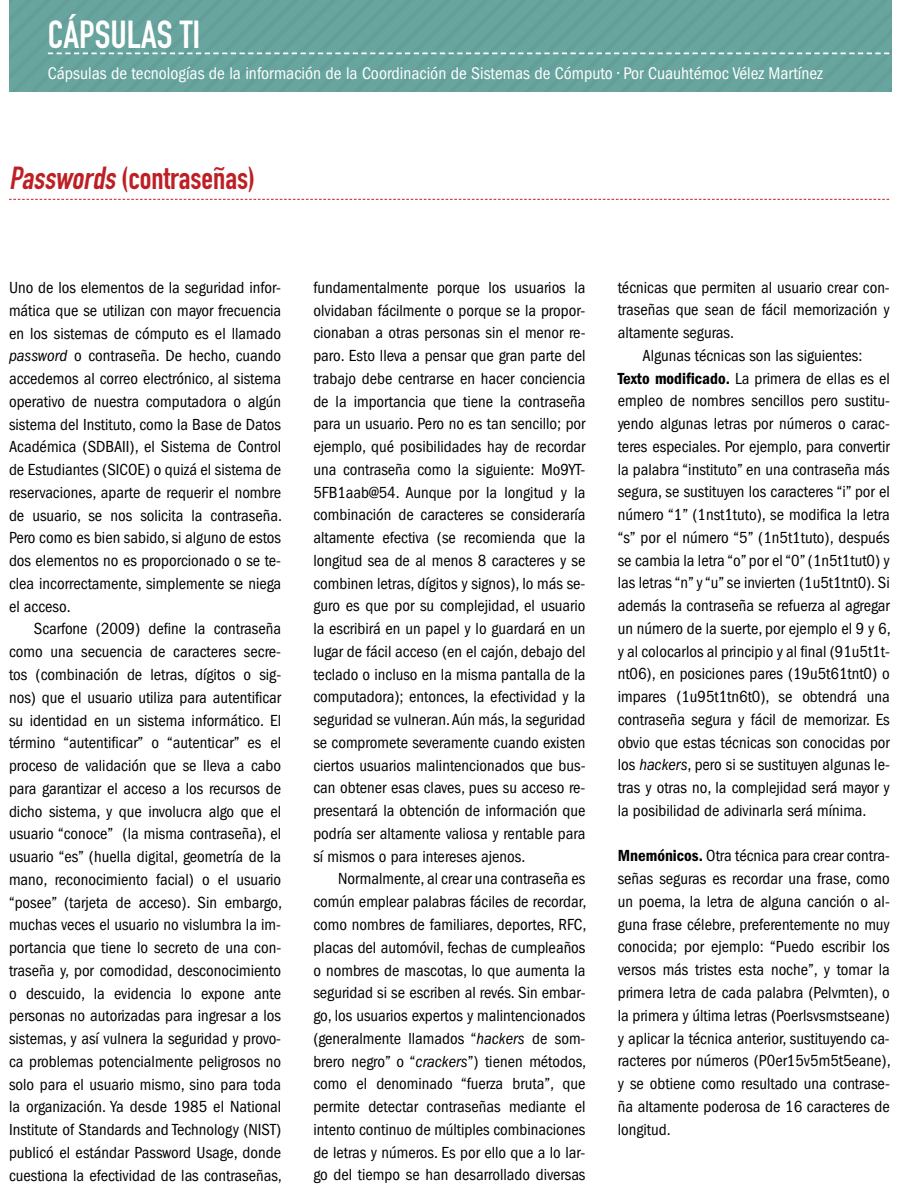
<style>
.page{position:relative;width:901px;height:1202px;background:#fff}
.page>*{position:absolute;margin:0;border:0;box-sizing:border-box;transform-origin:0 0}
.t1{font:38.5px "DIN Engschrift Std";color:#fff}
.t2{font:31.5px "DIN Engschrift Std";color:#be1f24}
.t3{font:condensed 17.5px "ITC Franklin Gothic Std";color:#fff}
.t4{font:condensed 16.62px/22.8px "ITC Franklin Gothic Std";color:#000;text-align:justify}
.s1{font-style:italic}
.s2{font-family:"ITC Franklin Gothic Std Dm Cd";font-stretch:normal}
</style>
<div class="page">
<div style="left:9px;top:0;width:882px;height:91px;background:#67a59e"></div>
<svg style="left:9px;top:199px;width:880px;height:1px"></svg>
<h1 class="t1" style="left:48px;top:11px;width:48px">Cápsulas</h1>
<h1 class="t1" style="left:180px;top:11px;width:22px">TI</h1>
<p class="t3" style="left:48px;top:63px;width:776px">Cápsulas de tecnologías de la información de la Coordinación de Sistemas de Cómputo • Por Cuauhtémoc Vélez Martínez</p>
<h2 class="t2" style="left:9px;top:159px;width:248px"><span class="s1">Passwords</span> (contraseñas)</h2>
<p class="t4" style="left:9px;top:276px;width:274px">Uno de los elementos de la seguridad infor&shy;mática que se utilizan con mayor frecuencia en los sistemas de cómputo es el llamado <span class="s1">password</span> o contraseña. De hecho, cuando accedemos al correo electrónico, al sistema operativo de nuestra computadora o algún sistema del Instituto, como la Base de Datos Académica (SDBAII), el Sistema de Control de Estudiantes (SICOE) o quizá el sistema de reservaciones, aparte de requerir el nombre de usuario, se nos solicita la contraseña.<br>Pero como es bien sabido, si alguno de estos dos elementos no es proporcionado o se te&shy;clea incorrectamente, simplemente se niega el acceso.</p>
<p class="t4" style="left:9px;top:618px;width:274px;text-indent:25px">Scarfone (2009) define la contraseña como una secuencia de caracteres secre&shy;tos (combinación de letras, dígitos o sig&shy;nos) que el usuario utiliza para autentificar su identidad en un sistema informático. El término “autentificar” o “autenticar” es el proceso de validación que se lleva a cabo para garantizar el acceso a los recursos de dicho sistema, y que involucra algo que el usuario “conoce” (la misma contraseña), el usuario “es” (huella digital, geometría de la mano, reconocimiento facial) o el usuario “posee” (tarjeta de acceso). Sin embargo, muchas veces el usuario no vislumbra la im&shy;portancia que tiene lo secreto de una con&shy;traseña y, por comodidad, desconocimiento o descuido, la evidencia lo expone ante personas no autorizadas para ingresar a los sistemas, y así vulnera la seguridad y provo&shy;ca problemas potencialmente peligrosos no solo para el usuario mismo, sino para toda la organización. Ya desde 1985 el National Institute of Standards and Technology (NIST) publicó el estándar Password Usage, donde cuestiona la efectividad de las contraseñas,</p>
<p class="t4" style="left:313px;top:276px;width:274px">fundamentalmente porque los usuarios la olvidaban fácilmente o porque se la propor&shy;cionaban a otras personas sin el menor re&shy;paro. Esto lleva a pensar que gran parte del trabajo debe centrarse en hacer conciencia de la importancia que tiene la contraseña para un usuario. Pero no es tan sencillo; por ejemplo, qué posibilidades hay de recordar una contraseña como la siguiente: Mo9YT-5FB1aab@54. Aunque por la longitud y la combinación de caracteres se consideraría altamente efectiva (se recomienda que la longitud sea de al menos 8 caracteres y se combinen letras, dígitos y signos), lo más se&shy;guro es que por su complejidad, el usuario la escribirá en un papel y lo guardará en un lugar de fácil acceso (en el cajón, debajo del teclado o incluso en la misma pantalla de la computadora); entonces, la efectividad y la seguridad se vulneran. Aún más, la seguridad se compromete severamente cuando existen ciertos usuarios malintencionados que bus&shy;can obtener esas claves, pues su acceso re&shy;presentará la obtención de información que podría ser altamente valiosa y rentable para sí mismos o para intereses ajenos.</p>
<p class="t4" style="left:313px;top:867px;width:274px;text-indent:25px">Normalmente, al crear una contraseña es común emplear palabras fáciles de recordar, como nombres de familiares, deportes, RFC, placas del automóvil, fechas de cumpleaños o nombres de mascotas, lo que aumenta la seguridad si se escriben al revés. Sin embar&shy;go, los usuarios expertos y malintencionados (generalmente llamados “<span class="s1">hackers</span> de som&shy;brero negro” o “<span class="s1">crackers</span>”) tienen métodos, como el denominado “fuerza bruta”, que permite detectar contraseñas mediante el intento continuo de múltiples combinaciones de letras y números. Es por ello que a lo lar&shy;go del tiempo se han desarrollado diversas</p>
<p class="t4" style="left:618px;top:276px;width:273px">técnicas que permiten al usuario crear con-</p>
<p class="t4" style="left:618px;top:299px;width:274px">traseñas que sean de fácil memorización y</p>
<p class="t4" style="left:618px;top:321px;width:118px">altamente seguras.</p>
<p class="t4" style="left:642px;top:344px;width:221px">Algunas técnicas son las siguientes:</p>
<p class="t4" style="left:618px;top:367px;width:274px"><span class="s2">Texto modificado.</span> La primera de ellas es el</p>
<p class="t4" style="left:618px;top:390px;width:274px">empleo de nombres sencillos pero sustitu-</p>
<p class="t4" style="left:618px;top:412px;width:274px">yendo algunas letras por números o carac-</p>
<p class="t4" style="left:618px;top:435px;width:274px">teres especiales. Por ejemplo, para convertir</p>
<p class="t4" style="left:618px;top:458px;width:273px">la palabra “instituto” en una contraseña más</p>
<p class="t4" style="left:618px;top:481px;width:274px">segura, se sustituyen los caracteres “i” por el</p>
<p class="t4" style="left:618px;top:503px;width:274px">número “1” (1nst1tuto), se modifica la letra</p>
<p class="t4" style="left:618px;top:526px;width:274px">“s” por el número “5” (1n5t1tuto), después</p>
<p class="t4" style="left:618px;top:549px;width:274px">se cambia la letra “o” por el “0” (1n5t1tut0) y</p>
<p class="t4" style="left:618px;top:572px;width:273px">las letras “n” y “u” se invierten (1u5t1tnt0). Si</p>
<p class="t4" style="left:618px;top:594px;width:274px">además la contraseña se refuerza al agregar</p>
<p class="t4" style="left:618px;top:617px;width:274px">un número de la suerte, por ejemplo el 9 y 6,</p>
<p class="t4" style="left:618px;top:640px;width:274px">y al colocarlos al principio y al final (91u5t1t-</p>
<p class="t4" style="left:618px;top:662px;width:273px">nt06), en posiciones pares (19u5t61tnt0) o</p>
<p class="t4" style="left:618px;top:685px;width:274px">impares (1u95t1tn6t0), se obtendrá una</p>
<p class="t4" style="left:618px;top:708px;width:274px">contraseña segura y fácil de memorizar. Es</p>
<p class="t4" style="left:618px;top:731px;width:274px">obvio que estas técnicas son conocidas por</p>
<p class="t4" style="left:618px;top:753px;width:274px">los <span class="s1">hackers</span>, pero si se sustituyen algunas le-</p>
<p class="t4" style="left:618px;top:776px;width:274px">tras y otras no, la complejidad será mayor y</p>
<p class="t4" style="left:618px;top:799px;width:250px">la posibilidad de adivinarla será mínima.</p>
<p class="t4" style="left:618px;top:844px;width:274px"><span class="s2">Mnemónicos.</span> Otra técnica para crear contra&shy;señas seguras es recordar una frase, como un poema, la letra de alguna canción o al&shy;guna frase célebre, preferentemente no muy conocida; por ejemplo: “Puedo escribir los versos más tristes esta noche”, y tomar la primera letra de cada palabra (Pelvmten), o la primera y última letras (Poerlsvsmstseane) y aplicar la técnica anterior, sustituyendo ca&shy;racteres por números (P0er15v5m5t5eane), y se obtiene como resultado una contrase&shy;ña altamente poderosa de 16 caracteres de longitud.</p>
</div>
